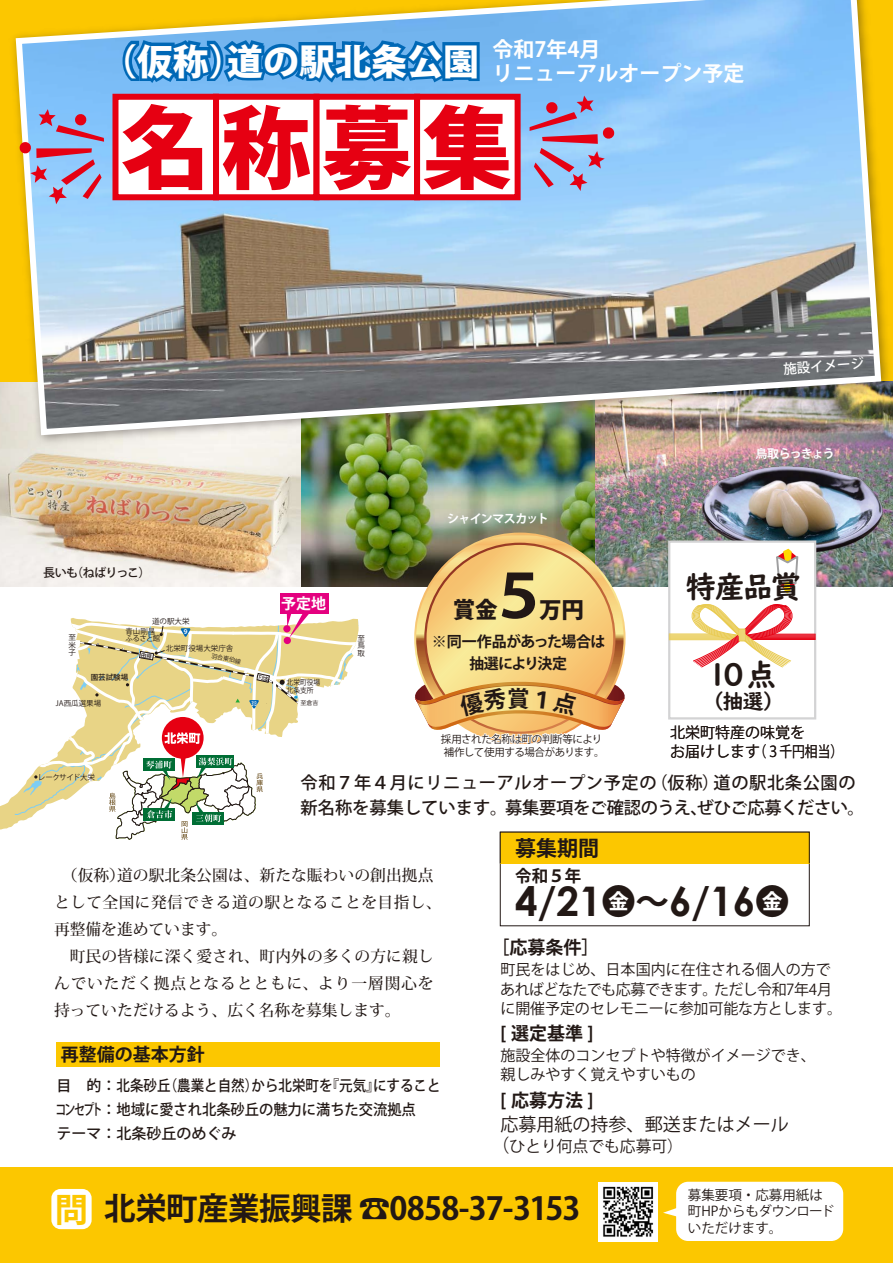
<style>
.page{position:relative;width:893px;height:1263px;background:#fff}
.page>*{position:absolute;margin:0;border:0;box-sizing:border-box;transform-origin:0 0}
.t1{font:800 90px "Koz Go Pro";color:#e60012}
.t2{font:700 60px "Koz Go Pro";color:#221815}
.t3{font:700 40.8px "Century Gothic";color:#221815}
.t4{font:800 36px "Koz Go Pro";color:#fff}
.t5{font:700 31.5px "Koz Go Pro";letter-spacing:-.02em;color:#221815}
.t6{font:30.3px "UD Digi Kyokasho NP B";letter-spacing:-.075em;color:#221815}
.t7{font:800 22.5px "Koz Go Pro";color:#221815}
.t8{font:700 22.5px "Koz Go Pro";color:#221815}
.t9{font:700 21.15px "Koz Go Pro";color:#221815}
.t10{font:700 21px/24px "Koz Go Pro";color:#fff}
.t11{font:20.85px "UD Digi Kyokasho NP B";color:#221815}
.t12{font:700 18.15px "Koz Go Pro";color:#221815}
.t13{font:18.15px "Koz Go Pro";color:#221815}
.t14{font:700 18px "Koz Go Pro";color:#221815}
.t15{font:500 17.25px/25.5px "Koz Go Pro";color:#221815}
.t16{font:700 16.65px "Koz Go Pro";color:#221815}
.t17{font:15.9px "Koz Go Pro";color:#221815}
.t18{font:500 15.75px/27px "Koz Min Pro";letter-spacing:.005em;color:#221815}
.t19{font:15.15px/19.5px "Koz Go Pro";color:#221815}
.t20{font:500 15px/24px "Koz Go Pro";color:#221815}
.t21{font:700 15px/22.5px "Koz Go Pro";letter-spacing:-.05em;color:#221815;text-align:center}
.t22{font:700 15px "Koz Go Pro";color:#fff}
.t23{font:13.5px/16.5px "Koz Go Pro";color:#221815}
.t24{font:500 13.5px "Koz Go Pro";color:#fff}
.t25{font:700 12px "Koz Go Pro";letter-spacing:-.065em;color:#fff}
.t26{font:500 12px "Koz Go Pro";letter-spacing:-.055em;color:#221815}
.t27{font:10.5px/13.5px "Koz Go Pro";letter-spacing:-.04em;color:#221815}
.t28{font:7.5px/7.5px "Koz Go Pro";color:#221815;text-align:justify}
.t29{font:7.5px/7.5px "Koz Go Pro";color:#221815;scale:.9 1}
.t30{font:7.5px/7.5px "Koz Go Pro";letter-spacing:-.06em;color:#221815}
.t31{font:7.5px "Koz Go Pro";letter-spacing:-.04em;color:#221815}
.t32{font:500 7.5px "Koz Go Pro";color:#221815}
.t33{font:700 6.3px "Koz Go Pro";color:#fff;scale:.43 1}
.t34{font:700 6.3px "Koz Go Pro";color:#fff;scale:.9 1}
.t35{font:6px "Koz Go Pro";color:#221815}
.s1{font-family:"Koz Go Pro";font-size:34.05px}
.s2{font-size:18.15px}
.s3{font-size:33.3px;color:#fcc700}
</style>
<div class="page">
<img style="left:301px;top:460px;width:592px;height:127px">
<img style="left:0;top:460px;width:301px;height:127px">
<img style="left:0;top:0;width:893px;height:460px">
<img style="left:13px;top:0;width:871px;height:438px">
<img style="left:695px;top:454px;width:198px;height:109px">
<div style="left:56px;top:1043px;width:384px;height:24px;background:#fcc700"></div>
<svg style="left:119px;top:0;width:365px;height:94px;background:#70a1a9"></svg>
<div style="left:115px;top:97px;width:101px;height:100px;background:#fff"></div>
<div style="left:112px;top:94px;width:107px;height:106px;border:6px solid #e60012"></div>
<div style="left:216px;top:97px;width:101px;height:100px;background:#fff"></div>
<div style="left:213px;top:94px;width:107px;height:106px;border:6px solid #e60012"></div>
<div style="left:317px;top:97px;width:100px;height:100px;background:#fff"></div>
<div style="left:314px;top:94px;width:106px;height:106px;border:6px solid #e60012"></div>
<div style="left:417px;top:97px;width:101px;height:100px;background:#fff"></div>
<div style="left:414px;top:94px;width:107px;height:106px;border:6px solid #e60012"></div>
<svg style="left:19px;top:109px;width:85px;height:95px;background:#a9a6c3"></svg>
<svg style="left:530px;top:96px;width:85px;height:95px;background:#a0a3ce"></svg>
<div style="left:280px;top:594px;width:48px;height:20px;background:#e4007f"></div>
<svg style="left:0;top:618px;width:359px;height:212px"></svg>
<svg style="left:93px;top:624px;width:18px;height:1px"></svg>
<svg style="left:332px;top:673px;width:7px;height:7px"></svg>
<div style="left:284px;top:637px;width:7px;height:7px;background:#e4007f;border-radius:50%"></div>
<div style="left:283px;top:625px;width:8px;height:7px;background:#e4007f;border-radius:50%"></div>
<svg style="left:280px;top:680px;width:5px;height:5px"></svg>
<svg style="left:287px;top:614px;width:23px;height:24px"></svg>
<div style="left:500px;top:832px;width:309px;height:31px;background:#fcc700"></div>
<div style="left:0;top:1167px;width:893px;height:96px;background:#fcc700"></div>
<div style="left:676px;top:1182px;width:167px;height:59px;background:#fff;border-radius:12px"></div>
<svg style="left:663px;top:1207px;width:14px;height:10px"></svg>
<div style="left:51px;top:1189px;width:41px;height:40px;background:#fff;border-radius:9px"></div>
<img style="left:599px;top:1183px;width:58px;height:59px">
<div style="left:669px;top:542px;width:146px;height:176px;background:#fff"></div>
<div style="left:668px;top:540px;width:148px;height:179px;border:2px solid #d3d3d4"></div>
<hr style="left:751px;top:639px;width:65px;height:1px;background:#e60012">
<hr style="left:760px;top:637px;width:56px;height:1px;background:#e60012">
<hr style="left:755px;top:638px;width:61px;height:1px;background:#e60012">
<hr style="left:773px;top:634px;width:43px;height:1px;background:#e60012">
<hr style="left:767px;top:635px;width:49px;height:1px;background:#e60012">
<hr style="left:764px;top:636px;width:52px;height:1px;background:#e60012">
<hr style="left:669px;top:634px;width:42px;height:1px;background:#e9cb51">
<hr style="left:669px;top:635px;width:48px;height:1px;background:#e9cb51">
<hr style="left:669px;top:636px;width:51px;height:1px;background:#e9cb51">
<hr style="left:669px;top:637px;width:55px;height:1px;background:#e9cb51">
<hr style="left:669px;top:638px;width:61px;height:1px;background:#e9cb51">
<hr style="left:669px;top:639px;width:63px;height:1px;background:#e9cb51">
<svg style="left:689px;top:604px;width:106px;height:64px"></svg>
<svg style="left:776px;top:549px;width:23px;height:44px"></svg>
<svg style="left:412px;top:533px;width:216px;height:211px;background:#e4c481"></svg>
<svg style="left:14px;top:625px;width:255px;height:215px"></svg>
<h3 class="t10" style="left:492px;top:39px;width:253px">令和7年4月<br>リニューアルオープン予定</h3>
<h3 class="t4" style="left:101px;top:38px;width:379px">（仮称）道の駅北条公園</h3>
<h1 class="t1" style="left:121px;top:90px;width:393px">名称募集</h1>
<p class="t25" style="left:447px;top:510px;width:103px">シャインマスカット</p>
<p class="t24" style="left:783px;top:360px;width:82px;rotate:-4deg">施設イメージ</p>
<p class="t25" style="left:755px;top:446px;width:81px">鳥取らっきょう</p>
<p class="t26" style="left:43px;top:565px;width:109px">長いも（ねばりっこ）</p>
<p class="t28" style="left:69px;top:634px;width:9px">至米子</p>
<p class="t28" style="left:152px;top:618px;width:39px">道の駅大栄</p>
<p class="t30" style="left:125px;top:627px;width:36px">青山剛昌ふるさと館</p>
<p class="t34" style="left:183px;top:628px;width:8px">９</p>
<p class="t28" style="left:166px;top:645px;width:69px">北栄町役場大栄庁舎</p>
<p class="t35" style="left:212px;top:652px;width:31px;rotate:11deg">羽合東伯線</p>
<p class="t32" style="left:91px;top:672px;width:39px">園芸試験場</p>
<p class="t28" style="left:56px;top:700px;width:47px">JA西瓜選果場</p>
<p class="t33" style="left:251px;top:699px;width:15px">３１３</p>
<p class="t31" style="left:38px;top:772px;width:59px">レークサイド大栄</p>
<p class="t22" style="left:281px;top:594px;width:46px">予定地</p>
<p class="t29" style="left:287px;top:679px;width:39px">北栄町役場北条支所</p>
<p class="t35" style="left:301px;top:699px;width:19px">至倉吉</p>
<p class="t28" style="left:358px;top:634px;width:9px">至鳥取</p>
<h2 class="t2" style="left:488px;top:557px;width:61px">５</h2>
<h3 class="t7" style="left:453px;top:595px;width:46px">賞金</h3>
<h3 class="t7" style="left:539px;top:595px;width:46px">万円</h3>
<p class="t21" style="left:432px;top:631px;width:175px">※同一作品があった場合は抽選により決定</p>
<h3 class="t8" style="left:507px;top:684px;width:24px">賞</h3>
<h3 class="t6" style="left:686px;top:568px;width:117px">特産品賞</h3>
<h3 class="t6" style="left:707px;top:657px;width:71px">10点</h3>
<h3 class="t11" style="left:703px;top:689px;width:82px">（抽選）</h3>
<p class="t27" style="left:441px;top:733px;width:165px">採用された名称は町の判断等により補作して使用する場合があります。</p>
<p class="t19" style="left:670px;top:723px;width:174px">北栄町特産の味覚を<br>お届けします（３千円相当）</p>
<p class="t15" style="left:301px;top:771px;width:566px">令和７年４月にリニューアルオープン予定の（仮称）道の駅北条公園の新名称を募集しています。募集要項をご確認のうえ、ぜひご応募ください。</p>
<p class="t18" style="left:54px;top:861px;width:389px;text-indent:8px">（仮称）道の駅北条公園は、新たな賑わいの創出拠点として全国に発信できる道の駅となることを目指し、再整備を進めています。<br>　町民の皆様に深く愛され、町内外の多くの方に親しんでいただく拠点となるとともに、より一層関心を持っていただけるよう、広く名称を募集します。</p>
<p class="t14" style="left:61px;top:1043px;width:146px">再整備の基本方針</p>
<p class="t20" style="left:55px;top:1074px;width:387px">目　的：北条砂丘（農業と自然）から北栄町を『元気』にすることコンセプト：地域に愛され北条砂丘の魅力に満ちた交流拠点<br>テーマ：北条砂丘のめぐみ</p>
<h3 class="t9" style="left:515px;top:834px;width:85px">募集期間</h3>
<p class="t16" style="left:515px;top:865px;width:67px">令和５年</p>
<h3 class="t3" style="left:515px;top:870px;width:275px">4/21<span class="s1">金～</span>6/16<span class="s1">金</span></h3>
<p class="t12" style="left:492px;top:936px;width:109px">［応募条件］</p>
<p class="t19" style="left:500px;top:960px;width:343px">町民をはじめ、日本国内に在住される個人の方であればどなたでも応募できます。ただし令和7年4月に開催予定のセレモニーに参加可能な方とします。</p>
<p class="t12" style="left:501px;top:1021px;width:94px">[ 選定基準 ]</p>
<p class="t19" style="left:501px;top:1046px;width:316px">施設全体のコンセプトや特徴がイメージでき、親しみやすく覚えやすいもの</p>
<p class="t12" style="left:501px;top:1089px;width:94px">[ 応募方法 ]</p>
<p class="t13" style="left:501px;top:1113px;width:289px">応募用紙の持参、郵送またはメール</p>
<p class="t17" style="left:492px;top:1136px;width:193px"><span class="s2">（</span>ひとり何点でも応募可）</p>
<h3 class="t5" style="left:55px;top:1188px;width:527px"><span class="s3">問</span>北栄町産業振興課 ☎0858-37-3153</h3>
<p class="t23" style="left:688px;top:1187px;width:148px">募集要項・応募用紙は町HPからもダウンロード</p>
<p class="t23" style="left:688px;top:1220px;width:96px">いただけます。</p>
</div>
